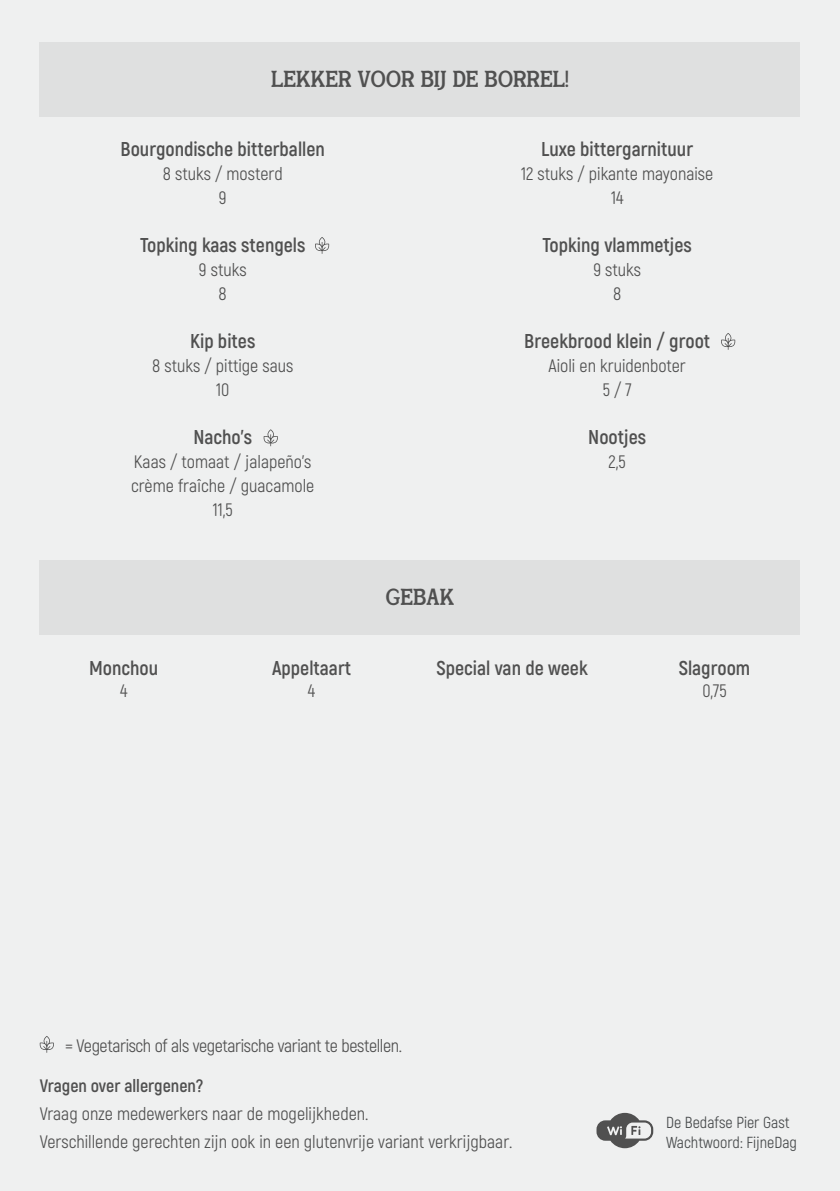
<style>
.page{position:relative;width:840px;height:1191px;background:#fff}
.page>*{position:absolute;margin:0;border:0;box-sizing:border-box;transform-origin:0 0}
.t1{font:24px "Skinner Morgan";color:#505050}
.t2{font:700 20px "Akrobat";color:#505050}
.t3{font:18px "Akrobat";color:#505050}
.t4{font:18px "Akrobat";letter-spacing:-.02em;color:#505050}
.t5{font:700 18px "Akrobat";color:#505050}
.t6{font:16px "Akrobat";color:#474a4b}
</style>
<div class="page">
<div style="left:0;top:0;width:839px;height:1191px;background:#eff0f0"></div>
<div style="left:40px;top:43px;width:759px;height:74px;background:#dfe0e0"></div>
<div style="left:40px;top:560px;width:759px;height:74px;background:#dfe0e0"></div>
<svg style="left:596px;top:1112px;width:57px;height:36px"></svg>
<svg style="left:40px;top:1036px;width:14px;height:16px"></svg>
<svg style="left:721px;top:333px;width:14px;height:17px"></svg>
<svg style="left:263px;top:429px;width:15px;height:17px"></svg>
<svg style="left:315px;top:237px;width:14px;height:17px"></svg>
<p class="t1" style="left:271px;top:65px;width:299px">LEKKER VOOR BIJ DE BORREL!</p>
<p class="t2" style="left:120px;top:137px;width:206px">Bourgondische bitterballen</p>
<p class="t3" style="left:163px;top:163px;width:121px">8 stuks / mosterd</p>
<p class="t3" style="left:219px;top:187px;width:9px">9</p>
<p class="t2" style="left:140px;top:233px;width:167px">Topking kaas stengels</p>
<p class="t3" style="left:199px;top:259px;width:49px">9 stuks</p>
<p class="t3" style="left:218px;top:283px;width:10px">8</p>
<p class="t2" style="left:190px;top:329px;width:67px">Kip bites</p>
<p class="t3" style="left:152px;top:355px;width:142px">8 stuks / pittige saus</p>
<p class="t3" style="left:216px;top:379px;width:15px">10</p>
<p class="t2" style="left:193px;top:425px;width:60px">Nacho’s</p>
<p class="t3" style="left:134px;top:451px;width:179px">Kaas / tomaat / jalapeño’s</p>
<p class="t3" style="left:131px;top:475px;width:185px">crème fraîche / guacamole</p>
<p class="t3" style="left:213px;top:499px;width:21px">11,5</p>
<p class="t1" style="left:385px;top:582px;width:70px">GEBAK</p>
<p class="t2" style="left:541px;top:137px;width:153px">Luxe bittergarnituur</p>
<p class="t3" style="left:521px;top:163px;width:193px">12 stuks / pikante mayonaise</p>
<p class="t3" style="left:610px;top:187px;width:14px">14</p>
<p class="t2" style="left:542px;top:233px;width:151px">Topking vlammetjes</p>
<p class="t3" style="left:593px;top:259px;width:49px">9 stuks</p>
<p class="t3" style="left:612px;top:283px;width:10px">8</p>
<p class="t2" style="left:524px;top:329px;width:187px">Breekbrood klein / groot</p>
<p class="t3" style="left:548px;top:355px;width:139px">Aioli en kruidenboter</p>
<p class="t3" style="left:602px;top:379px;width:31px">5 / 7</p>
<p class="t2" style="left:588px;top:425px;width:59px">Nootjes</p>
<p class="t3" style="left:608px;top:451px;width:19px">2,5</p>
<p class="t2" style="left:89px;top:656px;width:71px">Monchou</p>
<p class="t3" style="left:120px;top:680px;width:9px">4</p>
<p class="t2" style="left:272px;top:656px;width:81px">Appeltaart</p>
<p class="t2" style="left:436px;top:656px;width:153px">Special van de week</p>
<p class="t3" style="left:308px;top:680px;width:9px">4</p>
<p class="t2" style="left:678px;top:656px;width:73px">Slagroom</p>
<p class="t3" style="left:702px;top:680px;width:26px">0,75</p>
<p class="t4" style="left:65px;top:1034px;width:338px">= Vegetarisch of als vegetarische variant te bestellen.</p>
<p class="t5" style="left:40px;top:1075px;width:165px">Vragen over allergenen?</p>
<p class="t3" style="left:40px;top:1103px;width:330px">Vraag onze medewerkers naar de mogelijkheden.</p>
<p class="t3" style="left:40px;top:1131px;width:474px">Verschillende gerechten zijn ook in een glutenvrije variant verkrijgbaar.</p>
<p class="t6" style="left:665px;top:1113px;width:125px">De Bedafse Pier Gast</p>
<p class="t6" style="left:665px;top:1133px;width:132px">Wachtwoord: FijneDag</p>
</div>
